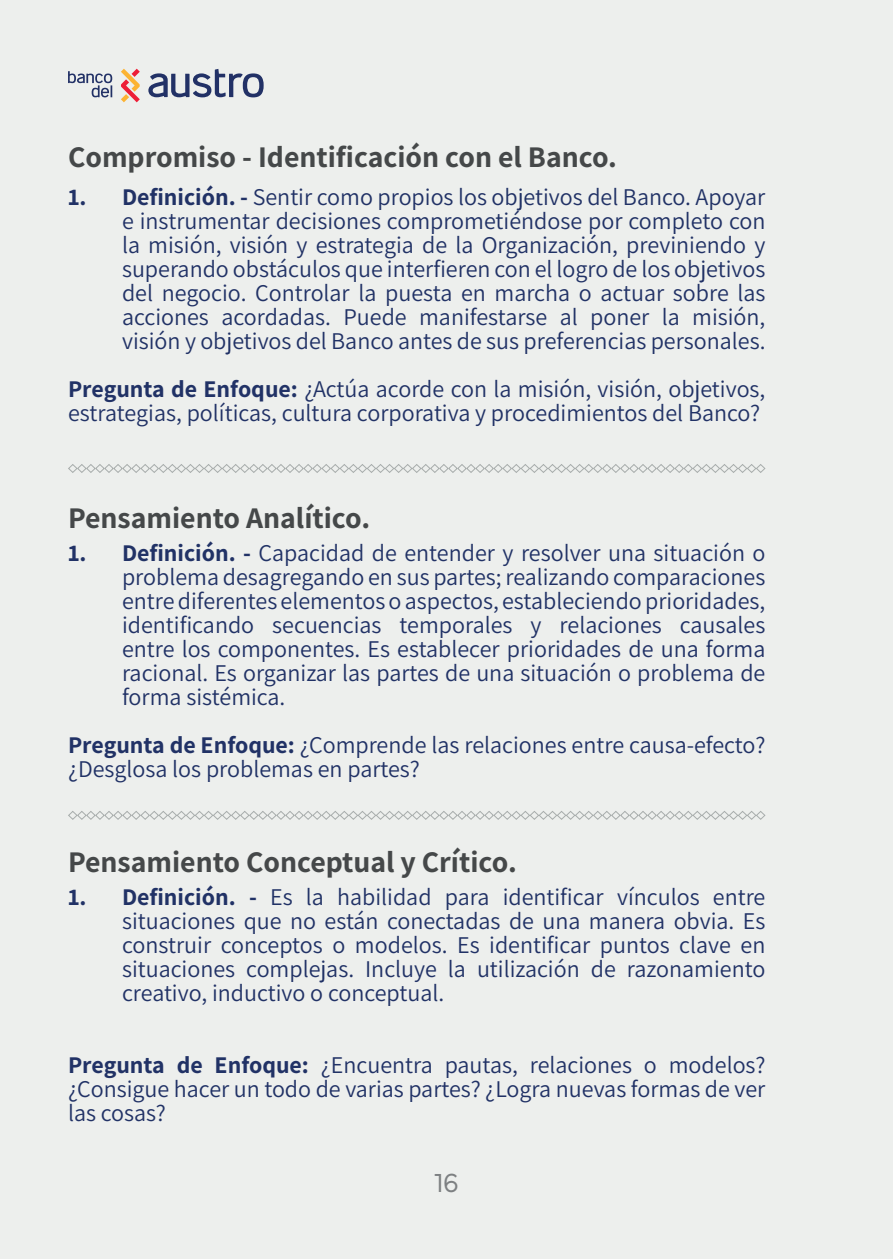
<style>
.page{position:relative;width:893px;height:1259px;background:#edefed}
.page>*{position:absolute;margin:0;border:0;box-sizing:border-box;transform-origin:0 0}
.t1{font:700 30px "Assistant";color:#454849}
.t2{font:30px "Texta";color:#7d8082}
.t3{font:24px/24px "Assistant";color:#213266;text-align:justify}
.s1{font-weight:700}
</style>
<div class="page">
<svg style="left:121px;top:69px;width:19px;height:33px"></svg>
<svg style="left:148px;top:69px;width:116px;height:28px"></svg>
<svg style="left:68px;top:71px;width:44px;height:26px"></svg>
<svg style="left:68px;top:464px;width:698px;height:9px"></svg>
<svg style="left:68px;top:811px;width:698px;height:9px"></svg>
<p class="t1" style="left:68px;top:137px;width:550px">Compromiso - Identificación con el Banco.</p>
<p class="t3" style="left:122px;top:184px;width:645px;text-indent:-54px"><span class="s1">1. Definición. -</span> Sentir como propios los objetivos del Banco. Apoyar e instrumentar decisiones comprometiéndose por completo con la misión, visión y estrategia de la Organización, previniendo y superando obstáculos que interfieren con el logro de los objetivos del negocio. Controlar la puesta en marcha o actuar sobre las acciones acordadas. Puede manifestarse al poner la misión, visión y objetivos del Banco antes de sus preferencias personales.</p>
<p class="t3" style="left:68px;top:376px;width:699px"><span class="s1">Pregunta de Enfoque:</span> ¿Actúa acorde con la misión, visión, objetivos, estrategias, políticas, cultura corporativa y procedimientos del Banco?</p>
<p class="t1" style="left:68px;top:497px;width:304px">Pensamiento Analítico.</p>
<p class="t3" style="left:122px;top:540px;width:645px;text-indent:-54px"><span class="s1">1. Definición. -</span> Capacidad de entender y resolver una situación o problema desagregando en sus partes; realizando comparaciones entre diferentes elementos o aspectos, estableciendo prioridades, identificando secuencias temporales y relaciones causales entre los componentes. Es establecer prioridades de una forma racional. Es organizar las partes de una situación o problema de forma sistémica.</p>
<p class="t3" style="left:68px;top:732px;width:699px"><span class="s1">Pregunta de Enfoque:</span> ¿Comprende las relaciones entre causa-efecto? ¿Desglosa los problemas en partes?</p>
<p class="t1" style="left:68px;top:841px;width:450px">Pensamiento Conceptual y Crítico.</p>
<p class="t3" style="left:122px;top:884px;width:645px;text-indent:-54px"><span class="s1">1. Definición. -</span> Es la habilidad para identificar vínculos entre situaciones que no están conectadas de una manera obvia. Es construir conceptos o modelos. Es identificar puntos clave en situaciones complejas. Incluye la utilización de razonamiento creativo, inductivo o conceptual.</p>
<p class="t3" style="left:68px;top:1052px;width:699px"><span class="s1">Pregunta de Enfoque:</span> ¿Encuentra pautas, relaciones o modelos? ¿Consigue hacer un todo de varias partes? ¿Logra nuevas formas de ver las cosas?</p>
<p class="t2" style="left:434px;top:1167px;width:26px">16</p>
</div>
